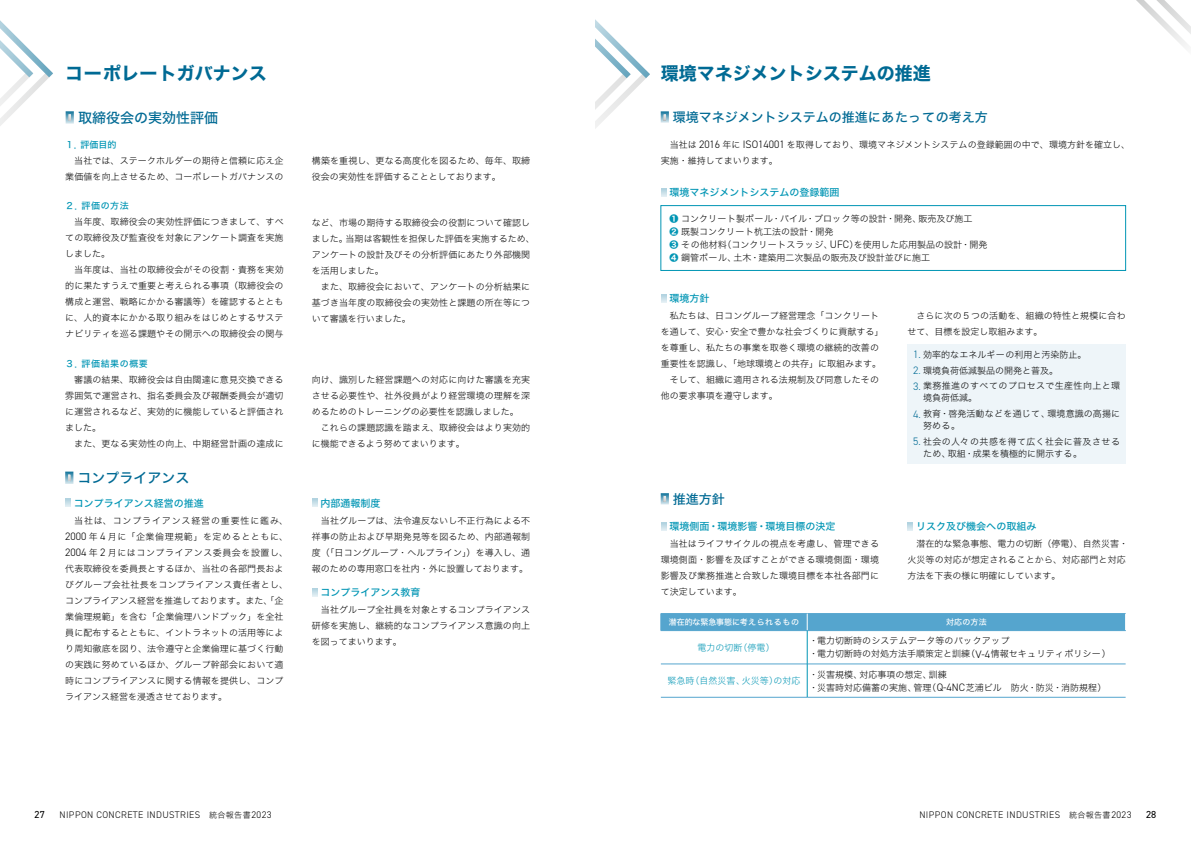
<style>
.page{position:relative;width:1191px;height:842px;background:#fff}
.page>*{position:absolute;margin:0;border:0;box-sizing:border-box;transform-origin:0 0}
.t1{font:18px "Hira Kaku Std N W7";color:#006a94}
.t2{font:14px "Hira Kaku Std N W5";color:#006a94}
.t3{font:13px "Hira Kaku Std N W5";color:#006a94}
.t4{font:10.2px "DIN2014";color:#000}
.t5{font:10px "Hira Kaku Std N W5";color:#0095b4}
.t6{font:300 9.6px "DIN2014";letter-spacing:.04em;color:#000}
.t7{font:9px/16px "Hira Kaku Std N W2";letter-spacing:.01em;color:#000}
.t8{font:9px/12px "Hira Kaku Std N W2";letter-spacing:.04em;color:#000}
.t9{font:9px "Hira Kaku Std N W2";color:#0095b4}
.t10{font:9px "Hira Kaku Std N W5";letter-spacing:.06em;color:#0095b4}
.t11{font:8px "Hira Kaku Std N W5";letter-spacing:-.015em;color:#fff}
.t12{font:8px "Hira Kaku Std N W5";letter-spacing:.025em;color:#fff}
.s1{font-family:"DIN2014";font-weight:300;font-size:10.8px}
.s2{font-family:"Hira Kaku Std N W7";color:#0095b4}
.s3{font-family:"DIN2014";font-weight:300;font-size:10.8px;color:#006a94}
.s4{font-family:"DIN2014";font-weight:300;font-size:10.8px;color:#0095b4}
.s5{font-family:"Hira Kaku Std N W2";font-weight:400;font-size:8px}
</style>
<div class="page">
<div style="left:65px;top:472px;width:8px;height:12px;border:3px solid #006a94"></div>
<svg style="left:68px;top:474px;width:3px;height:7px"></svg>
<div style="left:66px;top:111px;width:8px;height:13px;border:3px solid #006a94"></div>
<svg style="left:68px;top:114px;width:3px;height:7px"></svg>
<div style="left:660px;top:111px;width:9px;height:12px;border:3px solid #006a94"></div>
<svg style="left:663px;top:114px;width:3px;height:6px"></svg>
<svg style="left:663px;top:496px;width:3px;height:6px"></svg>
<div style="left:660px;top:205px;width:465px;height:66px;border:1px solid #0095b4"></div>
<svg style="left:661px;top:188px;width:5px;height:9px"></svg>
<div style="left:907px;top:344px;width:218px;height:119px;background:#eef5f9"></div>
<svg style="left:661px;top:294px;width:5px;height:8px"></svg>
<svg style="left:65px;top:498px;width:6px;height:9px"></svg>
<svg style="left:312px;top:498px;width:5px;height:9px"></svg>
<svg style="left:312px;top:588px;width:5px;height:8px"></svg>
<hr style="left:660px;top:613px;width:147px;height:1px;background:#55a5ce">
<hr style="left:807px;top:613px;width:318px;height:1px;background:#55a5ce">
<div style="left:660px;top:614px;width:466px;height:17px;background:#55a5ce"></div>
<hr style="left:660px;top:630px;width:147px;height:1px;background:#55a5ce">
<hr style="left:807px;top:630px;width:318px;height:1px;background:#55a5ce">
<hr style="left:661px;top:664px;width:146px;height:1px;background:#55a5ce">
<hr style="left:807px;top:664px;width:318px;height:1px;background:#55a5ce">
<hr style="left:661px;top:697px;width:146px;height:1px;background:#55a5ce">
<hr style="left:807px;top:697px;width:318px;height:1px;background:#55a5ce">
<hr style="left:807px;top:631px;width:1px;height:33px;background:#0095b4">
<hr style="left:807px;top:664px;width:1px;height:33px;background:#0095b4">
<svg style="left:661px;top:522px;width:5px;height:9px"></svg>
<svg style="left:907px;top:522px;width:6px;height:9px"></svg>
<svg style="left:595px;top:19px;width:55px;height:109px"></svg>
<svg style="left:1136px;top:0;width:55px;height:47px"></svg>
<svg style="left:0;top:20px;width:53px;height:106px"></svg>
<h1 class="t1" style="left:65px;top:59px;width:203px">コーポレートガバナンス</h1>
<h1 class="t1" style="left:660px;top:59px;width:271px">環境マネジメントシステムの推進</h1>
<h2 class="t2" style="left:78px;top:107px;width:141px">取締役会の実効性評価</h2>
<p class="t10" style="left:65px;top:138px;width:53px">１．評価目的</p>
<p class="t7" style="left:65px;top:153px;width:220px;text-align:right">当社では、ステークホルダーの期待と信頼に応え企業価値を向上させるため、コーポレートガバナンスの</p>
<p class="t10" style="left:65px;top:199px;width:65px">２．評価の方法</p>
<p class="t7" style="left:65px;top:214px;width:220px;text-align:justify;text-indent:9px">当年度、取締役会の実効性評価につきまして、すべての取締役及び監査役を対象にアンケート調査を実施しました。</p>
<p class="t7" style="left:65px;top:262px;width:220px;text-align:justify;text-indent:9px">当年度は、当社の取締役会がその役割・責務を実効的に果たすうえで重要と考えられる事項（取締役会の構成と運営、戦略にかかる審議等）を確認するとともに、人的資本にかかる取り組みをはじめとするサステナビリティを巡る課題やその開示への取締役会の関与</p>
<p class="t10" style="left:65px;top:357px;width:84px">３．評価結果の概要</p>
<p class="t7" style="left:65px;top:371px;width:220px;text-align:justify;text-indent:9px">審議の結果、取締役会は自由闊達に意見交換できる雰囲気で運営され、指名委員会及び報酬委員会が適切に運営されるなど、実効的に機能していると評価されました。</p>
<p class="t7" style="left:74px;top:435px;width:211px">また、更なる実効性の向上、中期経営計画の達成に</p>
<h2 class="t2" style="left:78px;top:467px;width:113px">コンプライアンス</h2>
<p class="t7" style="left:312px;top:153px;width:220px">構築を重視し、更なる高度化を図るため、毎年、取締役会の実効性を評価することとしております。</p>
<p class="t7" style="left:312px;top:214px;width:224px">など、市場の期待する取締役会の役割について確認しました。当期は客観性を担保した評価を実施するため、アンケートの設計及びその分析評価にあたり外部機関を活用しました。</p>
<p class="t7" style="left:312px;top:278px;width:220px;text-align:justify;text-indent:9px">また、取締役会において、アンケートの分析結果に基づき当年度の取締役会の実効性と課題の所在等について審議を行いました。</p>
<p class="t7" style="left:312px;top:371px;width:220px;text-align:justify">向け、識別した経営課題への対応に向けた審議を充実させる必要性や、社外役員がより経営環境の理解を深めるためのトレーニングの必要性を認識しました。</p>
<p class="t7" style="left:312px;top:419px;width:220px;text-indent:9px">これらの課題認識を踏まえ、取締役会はより実効的に機能できるよう努めてまいります。</p>
<p class="t5" style="left:74px;top:495px;width:131px">コンプライアンス経営の推進</p>
<p class="t5" style="left:320px;top:495px;width:61px">内部通報制度</p>
<p class="t7" style="left:65px;top:512px;width:224px;text-indent:9px">当社は、コンプライアンス経営の重要性に鑑み、<br><span class="s1">2000</span> 年 <span class="s1">4</span> 月に「企業倫理規範」を定めるとともに、<br><span class="s1">2004</span> 年 <span class="s1">2</span> 月にはコンプライアンス委員会を設置し、代表取締役を委員長とするほか、当社の各部門長およびグループ会社社長をコンプライアンス責任者とし、コンプライアンス経営を推進しております。また、「企業倫理規範」を含む「企業倫理ハンドブック」を全社員に配布するとともに、イントラネットの活用等により周知徹底を図り、法令遵守と企業倫理に基づく行動の実践に努めているほか、グループ幹部会において適時にコンプライアンスに関する情報を提供し、コンプライアンス経営を浸透させております。</p>
<p class="t7" style="left:312px;top:512px;width:220px;text-align:justify;text-indent:9px">当社グループは、法令違反ないし不正行為による不祥事の防止および早期発見等を図るため、内部通報制度（「日コングループ・ヘルプライン」）を導入し、通報のための専用窓口を社内・外に設置しております。</p>
<p class="t5" style="left:320px;top:585px;width:101px">コンプライアンス教育</p>
<p class="t7" style="left:312px;top:602px;width:220px;text-align:justify;text-indent:9px">当社グループ全社員を対象とするコンプライアンス研修を実施し、継続的なコンプライアンス意識の向上を図ってまいります。</p>
<h3 class="t3" style="left:673px;top:107px;width:316px">環境マネジメントシステムの推進にあたっての考え方</h3>
<p class="t7" style="left:660px;top:136px;width:471px;text-indent:9px">当社は <span class="s1">2016</span> 年に <span class="s1">ISO14001</span> を取得しており、環境マネジメントシステムの登録範囲の中で、環境方針を確立し、実施・維持してまいります。</p>
<p class="t5" style="left:669px;top:185px;width:171px">環境マネジメントシステムの登録範囲</p>
<p class="t7" style="left:669px;top:212px;width:319px;line-height:12.9px"><span class="s2">❶</span> コンクリート製ポール・パイル・ブロック等の設計・開発、販売及び施工<br><span class="s2">❷</span> 既製コンクリート杭工法の設計・開発<br><span class="s2">❸</span> その他材料（コンクリートスラッジ、<span class="s1">UFC</span>）を使用した応用製品の設計・開発<span class="s2">❹</span> 鋼管ポール、土木・建築用二次製品の販売及び設計並びに施工</p>
<p class="t5" style="left:669px;top:291px;width:41px">環境方針</p>
<p class="t7" style="left:669px;top:308px;width:211px">私たちは、日コングループ経営理念「コンクリート</p>
<p class="t7" style="left:660px;top:324px;width:224px">を通して、安心・安全で豊かな社会づくりに貢献する」</p>
<p class="t7" style="left:660px;top:340px;width:220px">を尊重し、私たちの事業を取巻く環境の継続的改善の</p>
<p class="t7" style="left:660px;top:356px;width:222px">重要性を認識し、「地球環境との共存」に取組みます。</p>
<p class="t7" style="left:669px;top:372px;width:211px">そして、組織に適用される法規制及び同意したその</p>
<p class="t7" style="left:660px;top:388px;width:118px">他の要求事項を遵守します。</p>
<h3 class="t3" style="left:673px;top:489px;width:53px">推進方針</h3>
<p class="t5" style="left:669px;top:519px;width:167px">環境側面・環境影響・環境目標の決定</p>
<p class="t7" style="left:660px;top:535px;width:220px;text-align:justify;text-indent:9px">当社はライフサイクルの視点を考慮し、管理できる環境側面・影響を及ぼすことができる環境側面・環境影響及び業務推進と合致した環境目標を本社各部門にて決定しています。</p>
<p class="t7" style="left:907px;top:308px;width:220px;text-indent:9px">さらに次の５つの活動を、組織の特性と規模に合わせて、目標を設定し取組みます。</p>
<p class="t7" style="left:913px;top:346px;width:175px"><span class="s3">1.</span> 効率的なエネルギーの利用と汚染防止。</p>
<p class="t7" style="left:913px;top:362px;width:146px"><span class="s3">2</span><span class="s4">.</span> 環境負荷低減製品の開発と普及。</p>
<p class="t8" style="left:923px;top:380px;width:199px;text-indent:-10px"><span class="s3">3.</span> 業務推進のすべてのプロセスで生産性向上と環境負荷低減。</p>
<p class="t7" style="left:923px;top:407px;width:199px;line-height:12px;text-indent:-10px"><span class="s3">4.</span> 教育・啓発活動などを通じて、環境意識の高揚に努める。</p>
<p class="t8" style="left:923px;top:435px;width:198px;text-indent:-10px"><span class="s3">5.</span> 社会の人々の共感を得て広く社会に普及させるため、取組・成果を積極的に開示する。</p>
<p class="t5" style="left:916px;top:519px;width:122px">リスク及び機会への取組み</p>
<p class="t7" style="left:907px;top:535px;width:222px;text-indent:9px">潜在的な緊急事態、電力の切断（停電）、自然災害・火災等の対応が想定されることから、対応部門と対応方法を下表の様に明確にしています。</p>
<p class="t11" style="left:669px;top:616px;width:132px">潜在的な緊急事態に考えられるもの</p>
<p class="t12" style="left:946px;top:616px;width:42px">対応の方法</p>
<p class="t9" style="left:697px;top:640px;width:79px">電力の切断（停電）</p>
<p class="t7" style="left:809px;top:634px;width:303px;line-height:13px">・電力切断時のシステムデータ等のバックアップ<br>・電力切断時の対処方法手順策定と訓練（<span class="s1">V-4</span>情報セキュリティポリシー）</p>
<p class="t9" style="left:667px;top:674px;width:134px">緊急時（自然災害、火災等）の対応</p>
<p class="t7" style="left:809px;top:667px;width:299px;line-height:13px">・災害規模、対応事項の想定、訓練<br>・災害時対応備蓄の実施、管理（<span class="s1">Q-4NC</span>芝浦ビル　防火・防災・消防規程）</p>
<p class="t4" style="left:35px;top:808px;width:12px">27</p>
<p class="t6" style="left:60px;top:809px;width:213px">NIPPON CONCRETE INDUSTRIES<span class="s5">　統合報告書</span>2023</p>
<p class="t6" style="left:919px;top:809px;width:213px">NIPPON CONCRETE INDUSTRIES<span class="s5">　統合報告書</span>2023</p>
<p class="t4" style="left:1146px;top:808px;width:12px">28</p>
</div>
